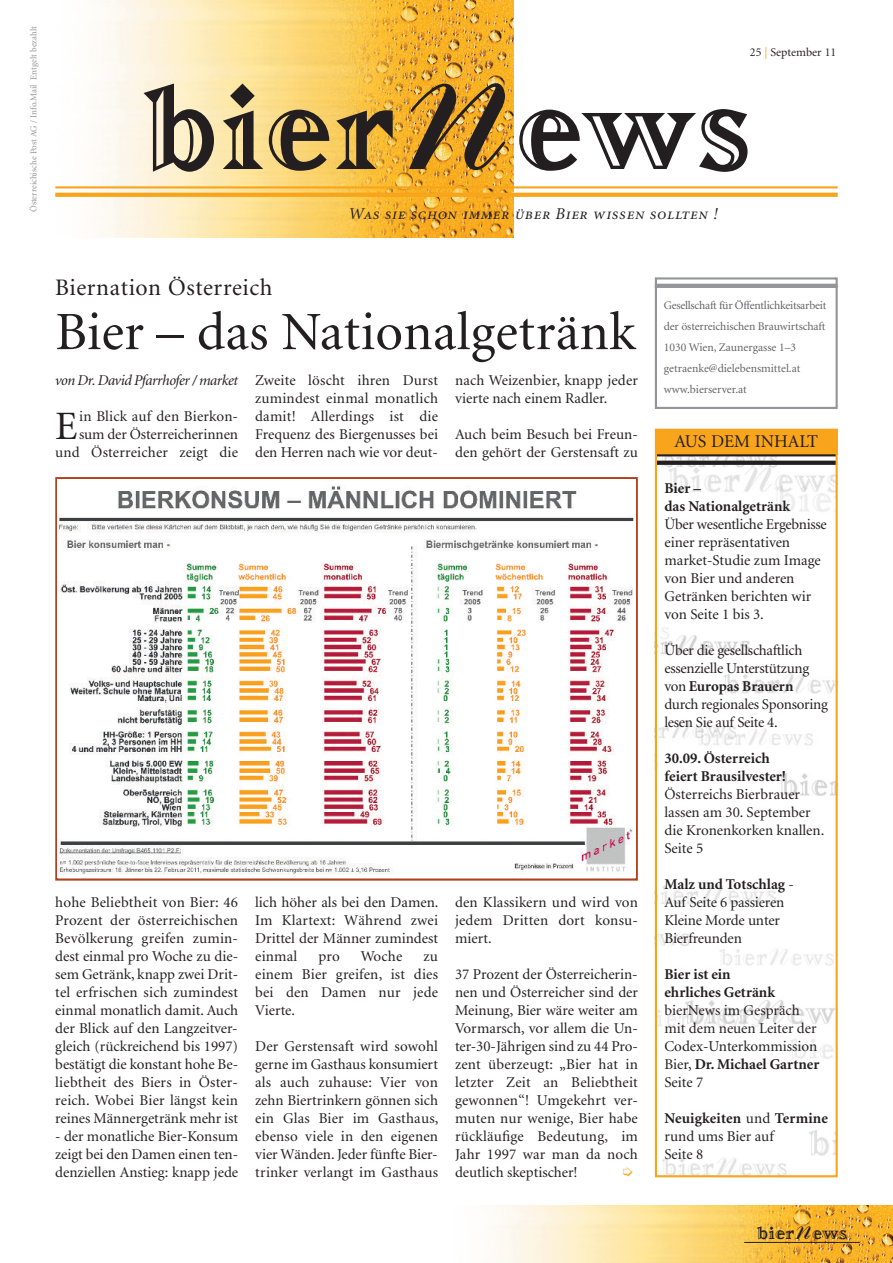
<style>
.page{position:relative;width:893px;height:1263px;background:#fff}
.page>*{position:absolute;margin:0;border:0;box-sizing:border-box;transform-origin:0 0}
.t1{font:800 135px "Matrix Inline";letter-spacing:.03em;color:#231f20}
.t2{font:54px "Minion";letter-spacing:.005em;color:#231f20}
.t3{font:40.35px "Minion";color:#231f20}
.t4{font:23.7px "Minion";letter-spacing:.025em;color:#231f20}
.t5{font:800 19.95px "Matrix Inline";letter-spacing:.03em;color:#231f20}
.t6{font:18px "Minion";color:#231f20}
.t7{font:16.5px "Minion Italic SC";letter-spacing:.03em;color:#231f20}
.t8{font:15px/18px "Minion";color:#231f20;text-align:justify}
.t9{font:15px/18px "Minion";letter-spacing:-.02em;color:#231f20}
.t10{font:700 15px/18px "Minion";color:#231f20}
.t11{font:italic 15px "Minion";letter-spacing:-.03em;color:#231f20}
.t12{font:12px "Minion";color:#231f20}
.t13{font:11.7px/21px "Minion";letter-spacing:-.01em;color:#636366}
.t14{font:9px "Minion";color:#939598}
.s1{color:#f9a51b}
.s2{font-family:"Boulevard";font-weight:400;font-size:229.5px}
.s3{font-weight:700}
.s4{font-family:"Boulevard";font-weight:400;font-size:33.9px}
</style>
<div class="page">
<img style="left:496px;top:1205px;width:397px;height:58px">
<img style="left:658px;top:456px;width:177px;height:718px">
<hr style="left:744px;top:1242px;width:116px;height:1px;background:#231f20">
<div style="left:655px;top:429px;width:183px;height:25px;background:#f9a51b"></div>
<hr style="left:656px;top:454px;width:180px;height:2px;background:#231f20">
<svg style="left:658px;top:461px;width:177px;height:4px"></svg>
<div style="left:655px;top:429px;width:183px;height:748px;border:2px solid #f9a51b"></div>
<div style="left:655px;top:277px;width:183px;height:132px;border:2px solid #939598"></div>
<hr style="left:655px;top:284px;width:183px;height:4px;background:#939598">
<div style="left:55px;top:477px;width:583px;height:404px;border:2px solid #b2401f"></div>
<img style="left:57px;top:479px;width:578px;height:399px">
<img style="left:55px;top:0;width:458px;height:237px">
<hr style="left:55px;top:186px;width:783px;height:2px;background:#f9a51b">
<svg style="left:55px;top:193px;width:783px;height:4px;background:#f8a61e"></svg>
<p class="t14" style="left:30px;top:212px;width:188px;rotate:-90deg">Österreichische Post AG / Info.Mail Entgelt bezahlt</p>
<p class="t12" style="left:750px;top:47px;width:88px">25 <span class="s1">|</span> September 11</p>
<h1 class="t1" style="left:144px;top:43px;width:607px">bier<span class="s2">n</span>ews</h1>
<p class="t7" style="left:349px;top:208px;width:370px">Was sie schon immer über Bier wissen sollten !</p>
<h3 class="t4" style="left:55px;top:279px;width:219px">Biernation Österreich</h3>
<h2 class="t2" style="left:55px;top:311px;width:582px">Bier – das Nationalgetränk</h2>
<p class="t11" style="left:55px;top:374px;width:184px">von Dr. David Pfarrhofer / market</p>
<h3 class="t3" style="left:55px;top:410px;width:24px">E</h3>
<p class="t8" style="left:55px;top:408px;width:184px;text-align:right">in Blick auf den Bierkon&shy;sum der Österreicherinnen und Österreicher zeigt die</p>
<p class="t8" style="left:255px;top:372px;width:184px">Zweite löscht ihren Durst zumindest einmal monatlich damit! Allerdings ist die Frequenz des Biergenusses bei den Herren nach wie vor deut-</p>
<p class="t8" style="left:455px;top:372px;width:184px">nach Weizenbier, knapp jeder vierte nach einem Radler.</p>
<p class="t8" style="left:455px;top:426px;width:184px">Auch beim Besuch bei Freun&shy;den gehört der Gerstensaft zu</p>
<p class="t8" style="left:55px;top:894px;width:184px">hohe Beliebtheit von Bier: 46<br>Prozent der österreichischen Bevölkerung greifen zumin&shy;dest einmal pro Woche zu die&shy;sem Getränk, knapp zwei Drit&shy;tel erfrischen sich zumindest einmal monatlich damit. Auch der Blick auf den Langzeitver&shy;gleich (rückreichend bis 1997) bestätigt die konstant hohe Be&shy;liebtheit des Biers in Öster&shy;reich. Wobei Bier längst kein reines Männergetränk mehr ist</p>
<p class="t8" style="left:55px;top:1128px;width:184px">- der monatliche Bier-Konsum zeigt bei den Damen einen ten&shy;denziellen Anstieg: knapp jede</p>
<p class="t8" style="left:255px;top:894px;width:185px">lich höher als bei den Damen.<br>Im Klartext: Während zwei Drittel der Männer zumindest einmal</p>
<p class="t8" style="left:318px;top:948px;width:23px">pro</p>
<p class="t8" style="left:361px;top:948px;width:43px">Woche</p>
<p class="t8" style="left:255px;top:948px;width:184px;text-indent:168px">zu einem Bier greifen, ist dies bei den Damen nur jede Vierte.</p>
<p class="t8" style="left:255px;top:1038px;width:185px">Der Gerstensaft wird sowohl gerne im Gasthaus konsumiert als auch zuhause: Vier von zehn Biertrinkern gönnen sich ein Glas Bier im Gasthaus, ebenso viele in den eigenen vier Wänden. Jeder fünfte Bier&shy;trinker verlangt im Gasthaus</p>
<p class="t8" style="left:455px;top:894px;width:184px">den Klassikern und wird von jedem Dritten dort konsu&shy;miert.</p>
<p class="t8" style="left:455px;top:966px;width:184px">37 Prozent der Österreicherin&shy;nen und Österreicher sind der Meinung, Bier wäre weiter am Vormarsch, vor allem die Un&shy;ter-30-Jährigen sind zu 44 Pro&shy;zent überzeugt: „Bier hat in letzter Zeit an Beliebtheit gewonnen“! Umgekehrt ver&shy;muten nur wenige, Bier habe rückläufige Bedeutung, im Jahr 1997 war man da noch deutlich skeptischer!</p>
<p class="t13" style="left:664px;top:295px;width:164px">Gesellschaft für Öffentlichkeitsarbeit der österreichischen Brauwirtschaft<br>1030 Wien, Zaunergasse 1–3 getraenke@dielebensmittel.at www.bierserver.at</p>
<p class="t6" style="left:674px;top:435px;width:145px">AUS DEM INHALT</p>
<p class="t10" style="left:664px;top:480px;width:127px">Bier –<br>das Nationalgetränk</p>
<p class="t8" style="left:664px;top:516px;width:164px;text-align:left">Über wesentliche Ergebnisse einer repräsentativen market-Studie zum Image von Bier und anderen<br>Getränken berichten wir von Seite 1 bis 3.</p>
<p class="t9" style="left:664px;top:642px;width:165px">Über die gesellschaftlich essenzielle Unterstützung von <span class="s3">Europas Brauern </span>durch regionales Sponsoring lesen Sie auf Seite 4.</p>
<p class="t10" style="left:664px;top:750px;width:123px">30.09. Österreich feiert Brausilvester!</p>
<p class="t8" style="left:664px;top:786px;width:161px;text-align:left">Österreichs Bierbrauer lassen am 30. September die Kronenkorken knallen.<br>Seite 5</p>
<p class="t8" style="left:664px;top:876px;width:131px;text-align:left"><span class="s3">Malz und Totschlag</span> -<br>Auf Seite 6 passieren<br>Kleine Morde unter<br>Bierfreunden</p>
<p class="t10" style="left:664px;top:966px;width:112px">Bier ist ein ehrliches Getränk</p>
<p class="t8" style="left:664px;top:1002px;width:156px;text-align:left">bierNews im Gespräch mit dem neuen Leiter der<br>Codex-Unterkommission<br>Bier, <span class="s3">Dr. Michael Gartner<br></span>Seite 7</p>
<p class="t8" style="left:664px;top:1110px;width:165px;text-align:left"><span class="s3">Neuigkeiten</span> und <span class="s3">Termine </span>rund ums Bier auf<br>Seite 8</p>
<h3 class="t5" style="left:757px;top:1220px;width:91px">bier<span class="s4">n</span>ews</h3>
</div>
